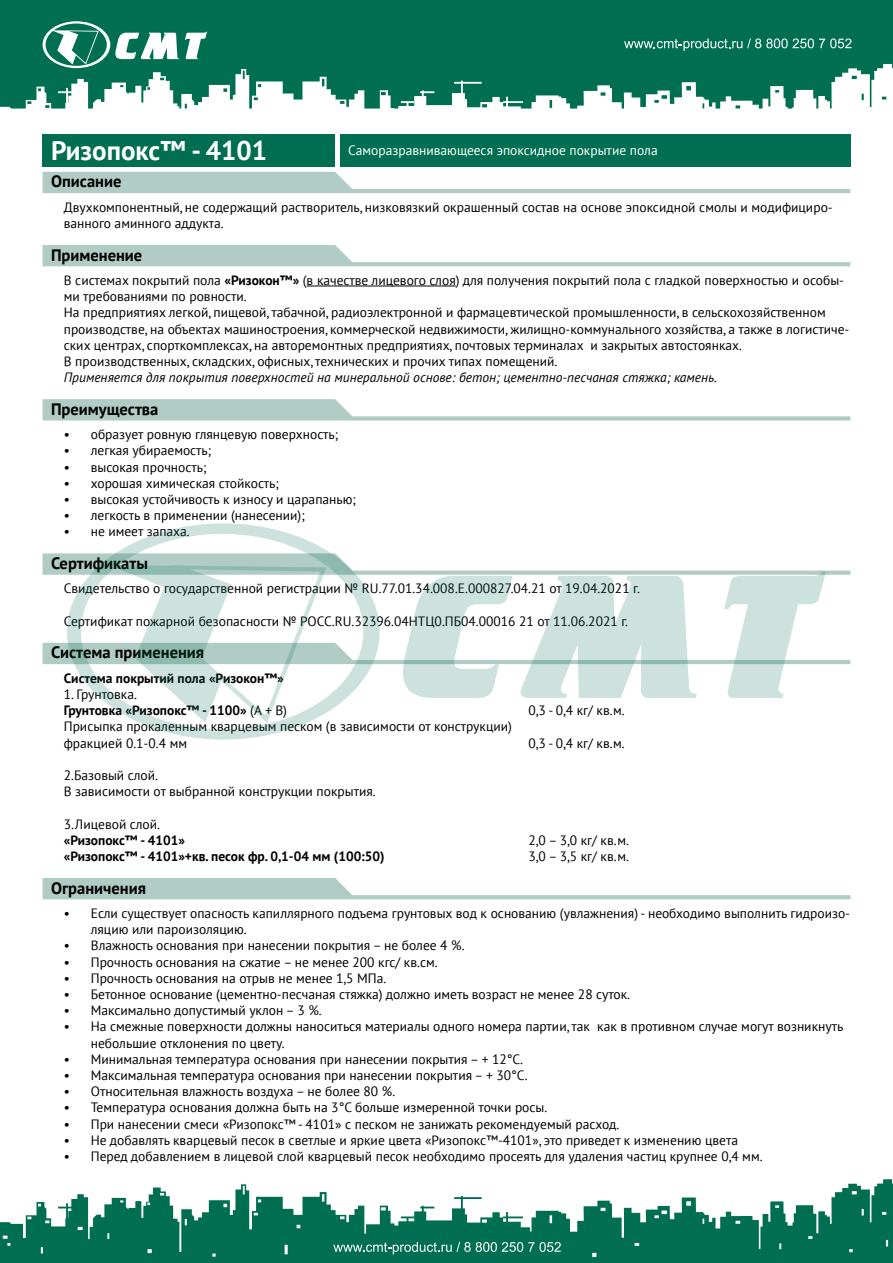
<style>
.page{position:relative;width:893px;height:1263px;background:#fff}
.page>*{position:absolute;margin:0;border:0;box-sizing:border-box;transform-origin:0 0}
.t1{font:700 27px "PT Sans";color:#fff}
.t2{font:700 16.5px "PT Sans";color:#000}
.t3{font:13.5px/16.2px "PT Sans";color:#000}
.t4{font:700 13.5px/16.2px "PT Sans";color:#000}
.t5{font:italic 13.5px "PT Sans";color:#000}
.t6{font:13.5px "PT Sans";color:#fff}
.s1{font-weight:700}
.s2{font-weight:400}
</style>
<div class="page">
<svg style="left:0;top:0;width:893px;height:109px;background:#26846b"></svg>
<svg style="left:0;top:1179px;width:893px;height:84px;fill:#006f51"></svg>
<svg style="left:185px;top:32px;width:22px;height:27px"></svg>
<svg style="left:43px;top:21px;width:136px;height:47px"></svg>
<svg style="left:624px;top:38px;width:227px;height:13px;background:#358d75"></svg>
<svg style="left:333px;top:1242px;width:228px;height:12px;background:#398f78"></svg>
<svg style="left:43px;top:172px;width:807px;height:21px"></svg>
<svg style="left:43px;top:399px;width:807px;height:21px"></svg>
<svg style="left:43px;top:878px;width:807px;height:21px"></svg>
<svg style="left:43px;top:245px;width:807px;height:21px"></svg>
<div style="left:43px;top:134px;width:292px;height:33px;background:#006f51"></div>
<div style="left:340px;top:134px;width:510px;height:33px;background:#006f51"></div>
<hr style="left:307px;top:286px;width:149px;height:1px;background:#000">
<svg style="left:43px;top:553px;width:807px;height:145px"></svg>
<svg style="left:67px;top:523px;width:313px;height:217px"></svg>
<h1 class="t1" style="left:51px;top:132px;width:217px">Ризопокс™ - 4101</h1>
<p class="t6" style="left:348px;top:142px;width:311px">Саморазравнивающееся эпоксидное покрытие пола</p>
<p class="t2" style="left:51px;top:171px;width:72px">Описание</p>
<p class="t3" style="left:64px;top:199px;width:770px">Двухкомпонентный, не содержащий растворитель, низковязкий окрашенный состав на основе эпоксидной смолы и модифициро&shy;ванного аминного аддукта.</p>
<p class="t2" style="left:51px;top:244px;width:93px">Применение</p>
<p class="t3" style="left:64px;top:272px;width:787px">В системах покрытий пола <span class="s1">«Ризокон™»</span> (в качестве лицевого слоя) для получения покрытий пола с гладкой поверхностью и особы&shy;ми требованиями по ровности.<br>На предприятиях легкой, пищевой, табачной, радиоэлектронной и фармацевтической промышленности, в сельскохозяйственном производстве, на объектах машиностроения, коммерческой недвижимости, жилищно-коммунального хозяйства, а также в логистиче&shy;ских центрах, спорткомплексах, на авторемонтных предприятиях, почтовых терминалах и закрытых автостоянках.<br>В производственных, складских, офисных, технических и прочих типах помещений.</p>
<p class="t5" style="left:64px;top:369px;width:655px">Применяется для покрытия поверхностей на минеральной основе: бетон; цементно-песчаная стяжка; камень.</p>
<p class="t2" style="left:51px;top:398px;width:109px">Преимущества</p>
<p class="t3" style="left:64px;top:426px;width:276px">• образует ровную глянцевую поверхность;</p>
<p class="t3" style="left:64px;top:442px;width:149px">• легкая убираемость;</p>
<p class="t3" style="left:64px;top:458px;width:144px">• высокая прочность;</p>
<p class="t3" style="left:64px;top:475px;width:217px">• хорошая химическая стойкость;</p>
<p class="t3" style="left:64px;top:491px;width:294px">• высокая устойчивость к износу и царапанью;</p>
<p class="t3" style="left:64px;top:507px;width:243px">• легкость в применении (нанесении);</p>
<p class="t3" style="left:64px;top:523px;width:128px">• не имеет запаха.</p>
<p class="t2" style="left:51px;top:552px;width:98px">Сертификаты</p>
<p class="t3" style="left:64px;top:580px;width:578px">Свидетельство о государственной регистрации № RU.77.01.34.008.Е.000827.04.21 от 19.04.2021 г.</p>
<p class="t3" style="left:64px;top:613px;width:566px">Сертификат пожарной безопасности № РОСС.RU.32396.04НТЦ0.ПБ04.00016 21 от 11.06.2021 г.</p>
<p class="t2" style="left:51px;top:641px;width:155px">Система применения</p>
<p class="t4" style="left:64px;top:670px;width:222px">Система покрытий пола «Ризокон™»</p>
<p class="t4" style="left:64px;top:686px;width:225px"><span class="s2">1. Грунтовка.<br></span>Грунтовка «Ризопокс™ - 1100» <span class="s2">(А + В)</span></p>
<p class="t3" style="left:64px;top:718px;width:450px">Присыпка прокаленным кварцевым песком (в зависимости от конструкции) фракцией 0.1-0.4 мм</p>
<p class="t3" style="left:529px;top:702px;width:98px">0,3 - 0,4 кг/ кв.м.</p>
<p class="t3" style="left:529px;top:734px;width:98px">0,3 - 0,4 кг/ кв.м.</p>
<p class="t3" style="left:64px;top:767px;width:313px">2.Базовый слой.<br>В зависимости от выбранной конструкции покрытия.</p>
<p class="t3" style="left:64px;top:815px;width:98px">3.Лицевой слой.</p>
<p class="t4" style="left:64px;top:832px;width:123px">«Ризопокс™ - 4101»</p>
<p class="t3" style="left:529px;top:832px;width:102px">2,0 – 3,0 кг/ кв.м.</p>
<p class="t4" style="left:64px;top:848px;width:322px">«Ризопокс™ - 4101»+кв. песок фр. 0,1-04 мм (100:50)</p>
<p class="t3" style="left:529px;top:848px;width:102px">3,0 – 3,5 кг/ кв.м.</p>
<p class="t2" style="left:51px;top:877px;width:97px">Ограничения</p>
<p class="t3" style="left:91px;top:905px;width:761px;text-indent:-27px">• Если существует опасность капиллярного подъема грунтовых вод к основанию (увлажнения) - необходимо выполнить гидроизо&shy;ляцию или пароизоляцию.</p>
<p class="t3" style="left:64px;top:937px;width:402px">• Влажность основания при нанесении покрытия – не более 4 %.</p>
<p class="t3" style="left:64px;top:953px;width:375px">• Прочность основания на сжатие – не менее 200 кгс/ кв.см.</p>
<p class="t3" style="left:64px;top:970px;width:324px">• Прочность основания на отрыв не менее 1,5 МПа.</p>
<p class="t3" style="left:64px;top:986px;width:568px">• Бетонное основание (цементно-песчаная стяжка) должно иметь возраст не менее 28 суток.</p>
<p class="t3" style="left:64px;top:1002px;width:259px">• Максимально допустимый уклон – 3 %.</p>
<p class="t3" style="left:91px;top:1018px;width:754px;text-indent:-27px">• На смежные поверхности должны наноситься материалы одного номера партии, так как в противном случае могут возникнуть небольшие отклонения по цвету.</p>
<p class="t3" style="left:64px;top:1051px;width:461px">• Минимальная температура основания при нанесении покрытия – + 12°С.</p>
<p class="t3" style="left:64px;top:1067px;width:465px">• Максимальная температура основания при нанесении покрытия – + 30°С.</p>
<p class="t3" style="left:64px;top:1083px;width:333px">• Относительная влажность воздуха – не более 80 %.</p>
<p class="t3" style="left:64px;top:1099px;width:485px">• Температура основания должна быть на 3°С больше измеренной точки росы.</p>
<p class="t3" style="left:64px;top:1115px;width:557px">• При нанесении смеси «Ризопокс™ - 4101» с песком не занижать рекомендуемый расход.</p>
<p class="t3" style="left:64px;top:1132px;width:676px">• Не добавлять кварцевый песок в светлые и яркие цвета «Ризопокс™-4101», это приведет к изменению цвета</p>
<p class="t3" style="left:64px;top:1148px;width:700px">• Перед добавлением в лицевой слой кварцевый песок необходимо просеять для удаления частиц крупнее 0,4 мм.</p>
</div>
